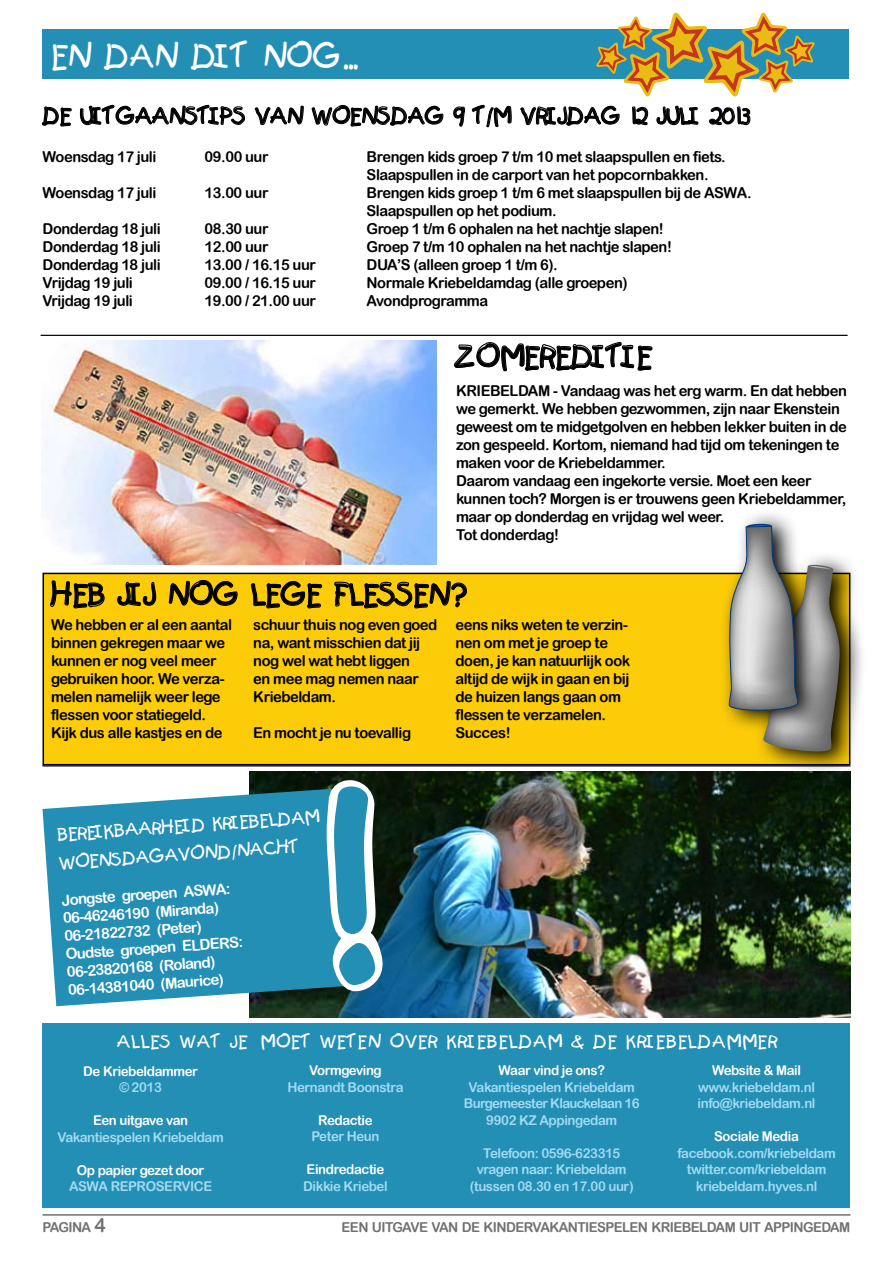
<style>
.page{position:relative;width:893px;height:1263px;background:#fff}
.page>*{position:absolute;margin:0;border:0;box-sizing:border-box;transform-origin:0 0}
.t1{font:33px "Kids Plain";letter-spacing:-.05em;color:#fff}
.t2{font:30px "Kids Plain";letter-spacing:-.05em;color:#000}
.t3{font:22.5px "Kids Plain";letter-spacing:-.05em;color:#000}
.t4{font:18px/28.5px "Kids Plain";color:#fff}
.t5{font:15px/18px "Arial Rounded MT Bold";letter-spacing:-.03em;color:#000}
.t6{font:15px/18px "Arial Rounded MT Bold";color:#fff}
.t7{font:13.65px "Arial Rounded MT Bold";letter-spacing:-.045em;color:#707173}
.t8{font:13.5px/16.5px "Arial Rounded MT Bold";letter-spacing:-.03em;color:#a2daf4;text-align:center}
.t9{font:13.5px "Arial Rounded MT Bold";letter-spacing:-.03em;color:#fff}
.s1{font-size:19.5px}
</style>
<div class="page">
<img style="left:250px;top:772px;width:601px;height:246px">
<svg style="left:43px;top:788px;width:270px;height:218px;background:#3797b7"></svg>
<svg style="left:313px;top:766px;width:90px;height:244px"></svg>
<div style="left:43px;top:29px;width:806px;height:50px;background:#248fb4"></div>
<hr style="left:43px;top:1214px;width:807px;height:2px;background:#707173">
<div style="left:43px;top:1023px;width:807px;height:185px;background:#248fb4"></div>
<hr style="left:43px;top:765px;width:807px;height:1px;background:#000">
<div style="left:43px;top:573px;width:807px;height:192px;background:#fccc08"></div>
<div style="left:43px;top:573px;width:807px;height:192px;border:2px solid #000"></div>
<svg style="left:752px;top:571px;width:111px;height:214px"></svg>
<svg style="left:718px;top:514px;width:134px;height:232px"></svg>
<div style="left:746px;top:524px;width:26px;height:6px;border:2px solid #003882;border-radius:50%"></div>
<svg style="left:728px;top:525px;width:112px;height:227px;background:#a4a08d"></svg>
<hr style="left:41px;top:335px;width:807px;height:1px;background:#000">
<img style="left:41px;top:341px;width:395px;height:224px">
<svg style="left:50px;top:580px;width:55px;height:29px"></svg>
<svg style="left:117px;top:561px;width:40px;height:46px"></svg>
<svg style="left:168px;top:579px;width:70px;height:27px"></svg>
<svg style="left:251px;top:581px;width:72px;height:28px"></svg>
<svg style="left:334px;top:580px;width:133px;height:29px"></svg>
<svg style="left:454px;top:341px;width:199px;height:31px"></svg>
<svg style="left:42px;top:106px;width:30px;height:21px"></svg>
<svg style="left:80px;top:104px;width:165px;height:22px"></svg>
<svg style="left:254px;top:105px;width:50px;height:21px"></svg>
<svg style="left:311px;top:104px;width:133px;height:23px"></svg>
<svg style="left:453px;top:104px;width:59px;height:24px"></svg>
<svg style="left:520px;top:12px;width:295px;height:114px"></svg>
<h1 class="t1" style="left:51px;top:35px;width:308px">EN DAN DIT NOG...</h1>
<h3 class="t3" style="left:43px;top:102px;width:710px">DE UITGAANSTIPS VAN WOENSDAG 9 T/M VRIJDAG 12 JULI 2013</h3>
<p class="t5" style="left:43px;top:147px;width:115px">Woensdag 17 juli</p>
<p class="t5" style="left:205px;top:147px;width:65px">09.00 uur</p>
<p class="t5" style="left:367px;top:147px;width:361px">Brengen kids groep 7 t/m 10 met slaapspullen en fiets.<br>Slaapspullen in de carport van het popcornbakken.</p>
<p class="t5" style="left:43px;top:183px;width:115px">Woensdag 17 juli</p>
<p class="t5" style="left:205px;top:183px;width:65px">13.00 uur</p>
<p class="t5" style="left:367px;top:183px;width:387px">Brengen kids groep 1 t/m 6 met slaapspullen bij de ASWA.<br>Slaapspullen op het podium.</p>
<p class="t5" style="left:43px;top:219px;width:120px">Donderdag 18 juli</p>
<p class="t5" style="left:205px;top:219px;width:65px">08.30 uur</p>
<p class="t5" style="left:367px;top:219px;width:299px">Groep 1 t/m 6 ophalen na het nachtje slapen!</p>
<p class="t5" style="left:43px;top:237px;width:120px">Donderdag 18 juli</p>
<p class="t5" style="left:205px;top:237px;width:65px">12.00 uur</p>
<p class="t5" style="left:367px;top:237px;width:307px">Groep 7 t/m 10 ophalen na het nachtje slapen!</p>
<p class="t5" style="left:43px;top:255px;width:120px">Donderdag 18 juli</p>
<p class="t5" style="left:205px;top:255px;width:113px">13.00 / 16.15 uur</p>
<p class="t5" style="left:367px;top:255px;width:193px">DUA’S (alleen groep 1 t/m 6).</p>
<p class="t5" style="left:43px;top:273px;width:92px">Vrijdag 19 juli</p>
<p class="t5" style="left:205px;top:273px;width:113px">09.00 / 16.15 uur</p>
<p class="t5" style="left:367px;top:273px;width:263px">Normale Kriebeldamdag (alle groepen)</p>
<p class="t5" style="left:43px;top:291px;width:92px">Vrijdag 19 juli</p>
<p class="t5" style="left:205px;top:291px;width:113px">19.00 / 21.00 uur</p>
<p class="t5" style="left:367px;top:291px;width:123px">Avondprogramma</p>
<h2 class="t2" style="left:456px;top:338px;width:199px">ZOMEREDITIE</h2>
<p class="t5" style="left:456px;top:381px;width:392px">KRIEBELDAM - Vandaag was het erg warm. En dat hebben we gemerkt. We hebben gezwommen, zijn naar Ekenstein geweest om te midgetgolven en hebben lekker buiten in de zon gespeeld. Kortom, niemand had tijd om tekeningen te maken voor de Kriebeldammer.<br>Daarom vandaag een ingekorte versie. Moet een keer kunnen toch? Morgen is er trouwens geen Kriebeldammer, maar op donderdag en vrijdag wel weer.<br>Tot donderdag!</p>
<h2 class="t2" style="left:51px;top:576px;width:418px">HEB JIJ NOG LEGE FLESSEN?</h2>
<p class="t5" style="left:51px;top:615px;width:183px">We hebben er al een aantal binnen gekregen maar we kunnen er nog veel meer gebruiken hoor. We verza&shy;melen namelijk weer lege flessen voor statiegeld.<br>Kijk dus alle kastjes en de</p>
<p class="t5" style="left:253px;top:615px;width:186px">schuur thuis nog even goed na, want misschien dat jij nog wel wat hebt liggen<br>en mee mag nemen naar<br>Kriebeldam.</p>
<p class="t5" style="left:253px;top:723px;width:159px">En mocht je nu toevallig</p>
<p class="t5" style="left:455px;top:615px;width:176px">eens niks weten te verzin&shy;nen om met je groep te doen, je kan natuurlijk ook altijd de wijk in gaan en bij de huizen langs gaan om flessen te verzamelen.<br>Succes!</p>
<p class="t4" style="left:56px;top:820px;width:265px;rotate:-4deg">BEREIKBAARHEID KRIEBELDAM<br>WOENSDAGAVOND/NACHT</p>
<p class="t6" style="left:61px;top:891px;width:179px;rotate:-4deg">Jongste groepen ASWA:<br>06-46246190 (Miranda)<br>06-21822732 (Peter)<br>Oudste groepen ELDERS:<br>06-23820168 (Roland)<br>06-14381040 (Maurice)</p>
<p class="t4" style="left:117px;top:1028px;width:663px">ALLES WAT JE MOET WETEN OVER KRIEBELDAM &amp; DE KRIEBELDAMMER</p>
<p class="t9" style="left:83px;top:1063px;width:116px">De Kriebeldammer</p>
<p class="t8" style="left:119px;top:1079px;width:44px">© 2013</p>
<p class="t9" style="left:93px;top:1112px;width:97px">Een uitgave van</p>
<p class="t8" style="left:57px;top:1128px;width:168px">Vakantiespelen Kriebeldam</p>
<p class="t9" style="left:77px;top:1162px;width:129px">Op papier gezet door</p>
<p class="t8" style="left:69px;top:1178px;width:145px">ASWA REPROSERVICE</p>
<p class="t9" style="left:309px;top:1063px;width:74px">Vormgeving</p>
<p class="t8" style="left:287px;top:1079px;width:118px">Hernandt Boonstra</p>
<p class="t9" style="left:318px;top:1112px;width:56px">Redactie</p>
<p class="t8" style="left:311px;top:1128px;width:70px">Peter Heun</p>
<p class="t9" style="left:307px;top:1162px;width:79px">Eindredactie</p>
<p class="t8" style="left:303px;top:1178px;width:86px">Dikkie Kriebel</p>
<p class="t9" style="left:499px;top:1063px;width:108px">Waar vind je ons?</p>
<p class="t8" style="left:464px;top:1079px;width:177px">Vakantiespelen Kriebeldam<br>Burgemeester Klauckelaan 16<br>9902 KZ Appingedam</p>
<p class="t8" style="left:470px;top:1145px;width:165px">Telefoon: 0596-623315 vragen naar: Kriebeldam (tussen 08.30 en 17.00 uur)</p>
<p class="t9" style="left:712px;top:1063px;width:90px">Website &amp; Mail</p>
<p class="t8" style="left:698px;top:1079px;width:119px;text-align:left">www.kriebeldam.nl info@kriebeldam.nl</p>
<p class="t9" style="left:714px;top:1129px;width:86px">Sociale Media</p>
<p class="t8" style="left:677px;top:1145px;width:160px">facebook.com/kriebeldam twitter.com/kriebeldam kriebeldam.hyves.nl</p>
<p class="t7" style="left:43px;top:1219px;width:65px">PAGINA <span class="s1">4</span></p>
<p class="t7" style="left:342px;top:1219px;width:510px">EEN UITGAVE VAN DE KINDERVAKANTIESPELEN KRIEBELDAM UIT APPINGEDAM</p>
</div>
